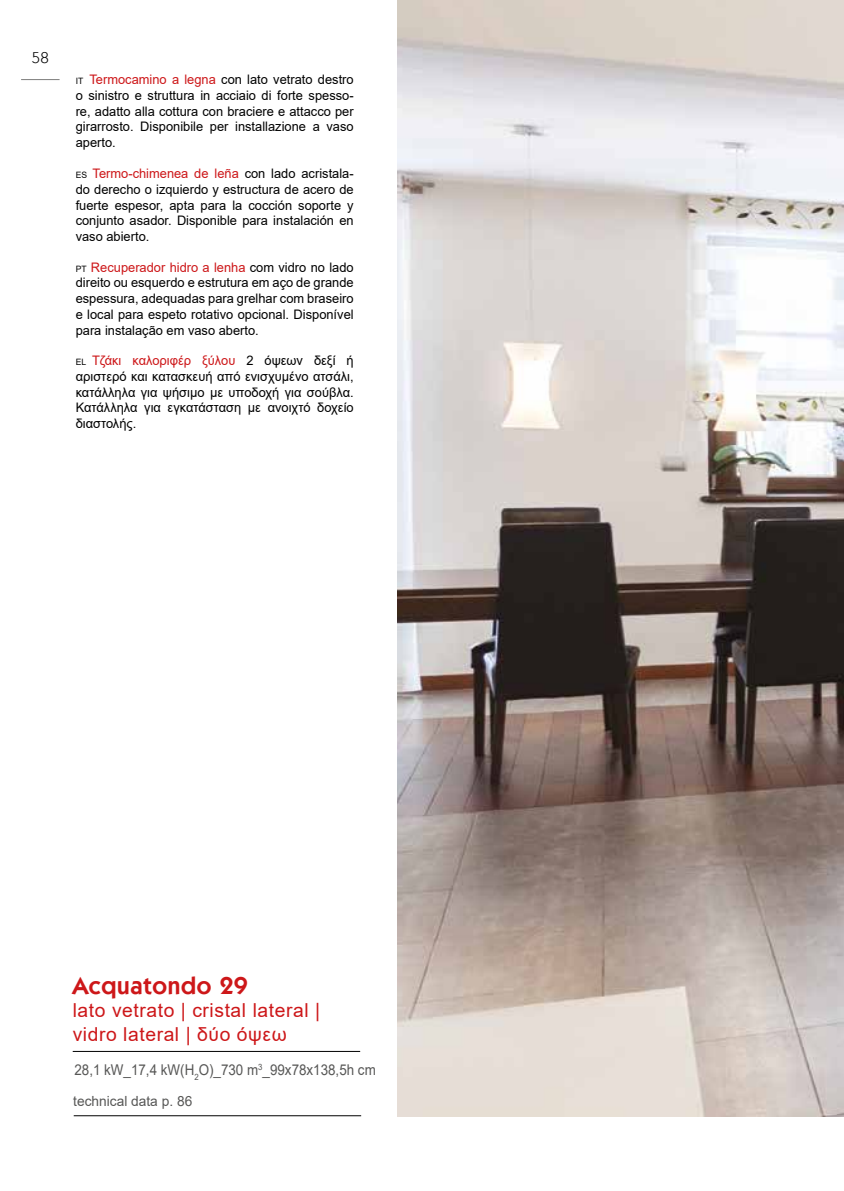
<style>
.page{position:relative;width:844px;height:1191px;background:#fff}
.page>*{position:absolute;margin:0;border:0;box-sizing:border-box;transform-origin:0 0}
.t1{font:600 24.5px "Kabel IT Cby BT";letter-spacing:.03em;color:#cd1719}
.t2{font:19.25px/24.5px "Arial";letter-spacing:.03em;color:#cd1719}
.t3{font:15.75px "Kabel IT Cby BT";color:#000}
.t4{font:14.88px "Arial";color:#575756;scale:.9 1}
.t5{font:14px "Arial";color:#575756}
.t6{font:13.12px/15.8px "Arial";color:#000;text-align:justify}
.s1{font-size:8.75px}
.s2{color:#cd1719}
</style>
<div class="page">
<img style="left:397px;top:0;width:446px;height:1116px">
<hr style="left:73px;top:1051px;width:287px;height:1px;background:#000">
<hr style="left:74px;top:1115px;width:287px;height:1px;background:#000">
<hr style="left:21px;top:79px;width:39px;height:1px;background:#7e7e7d">
<p class="t3" style="left:32px;top:48px;width:18px">58</p>
<p class="t6" style="left:76px;top:71px;width:279px"><span class="s1">IT</span> <span class="s2">Termocamino a legna</span> con lato vetrato destro o sinistro e struttura in acciaio di forte spesso&shy;re, adatto alla cottura con braciere e attacco per girarrosto. Disponibile per installazione a vaso aperto.</p>
<p class="t6" style="left:76px;top:165px;width:279px"><span class="s1">ES</span> <span class="s2">Termo-chimenea de leña</span> con lado acristala&shy;do derecho o izquierdo y estructura de acero de fuerte espesor, apta para la cocción soporte y conjunto asador. Disponible para instalación en vaso abierto.</p>
<p class="t6" style="left:76px;top:259px;width:279px"><span class="s1">PT</span> <span class="s2">Recuperador hidro a lenha</span> com vidro no lado direito ou esquerdo e estrutura em aço de grande espessura, adequadas para grelhar com braseiro e local para espeto rotativo opcional. Disponível para instalação em vaso aberto.</p>
<p class="t6" style="left:76px;top:352px;width:279px"><span class="s1">EL</span> <span class="s2">Τζάκι καλοριφέρ ξύλου</span> 2 όψεων δεξί ή αριστερό και κατασκευή από ενισχυμένο ατσάλι, κατάλληλα για ψήσιμο με υποδοχή για σούβλα.<br>Κατάλληλα για εγκατάσταση με ανοιχτό δοχείο διαστολής.</p>
<h1 class="t1" style="left:73px;top:970px;width:176px">Acquatondo 29</h1>
<h2 class="t2" style="left:73px;top:997px;width:249px">lato vetrato | cristal lateral | vidro lateral | δύο όψεω</h2>
<p class="t4" style="left:74px;top:1059px;width:336px">28,1 kW_17,4 kW(H<sub>2</sub>O)_730 m<sup>3</sup>_99x78x138,5h cm</p>
<p class="t5" style="left:73px;top:1091px;width:120px">technical data p. 86</p>
</div>
